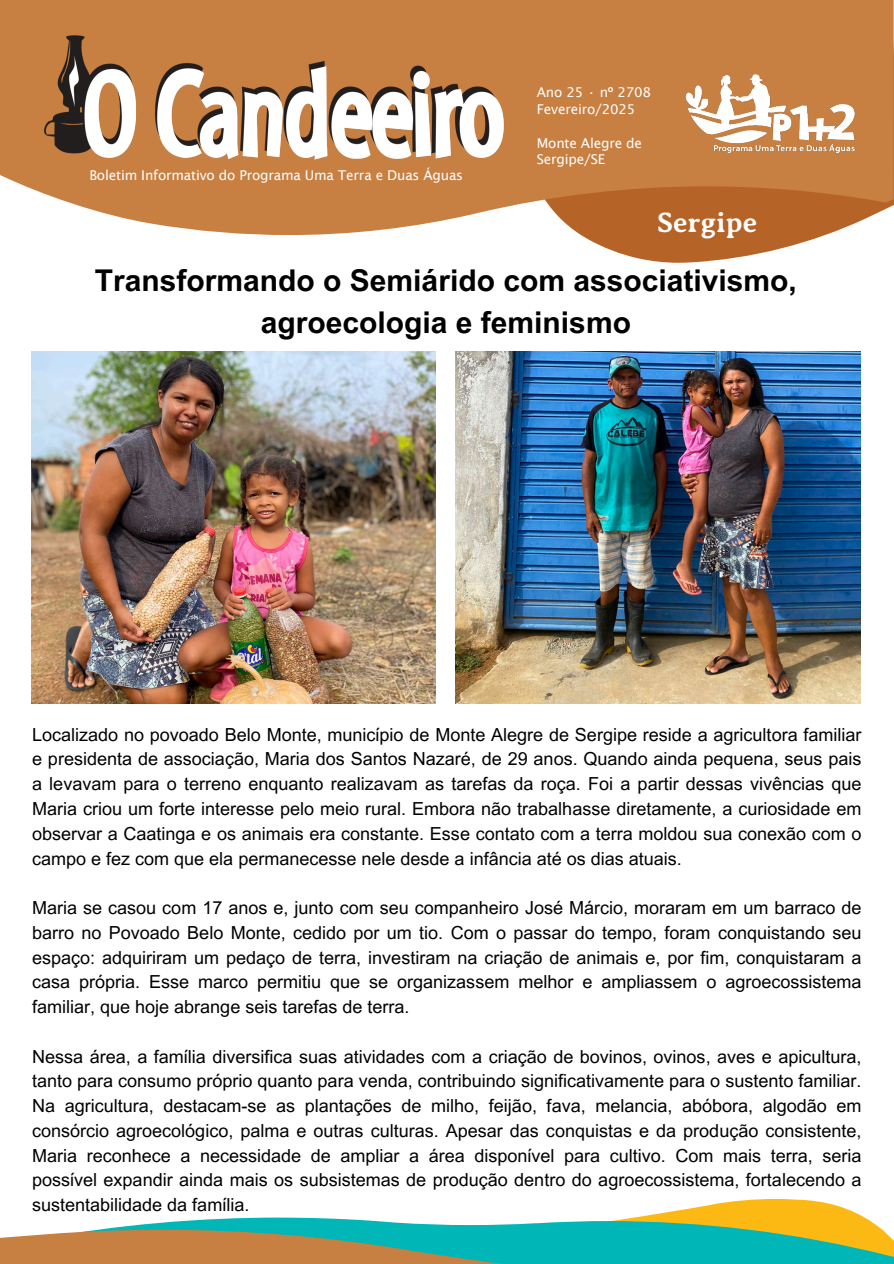
<style>
.page{position:relative;width:894px;height:1264px;background:#fff}
.page>*{position:absolute;margin:0;border:0;box-sizing:border-box;transform-origin:0 0}
.t1{font:700 30px/41.7px "Arial MT Pro";color:#000;text-align:center}
.t2{font:700 28.35px "Averia Serif Libre";color:#fff}
.t3{font:18px/24.8px "Arial MT Pro";color:#000;text-align:justify}
.t4{font:13.5px/16.8px "Lucida Sans";letter-spacing:-.015em;color:#fff}
</style>
<div class="page">
<svg style="left:104px;top:1198px;width:789px;height:65px"></svg>
<svg style="left:0;top:1229px;width:745px;height:34px;background:#639d80"></svg>
<svg style="left:581px;top:235px;width:244px;height:28px;fill:#b66328"></svg>
<svg style="left:0;top:0;width:893px;height:235px;background:#ca8850"></svg>
<img style="left:682px;top:32px;width:181px;height:181px">
<img style="left:36px;top:28px;width:475px;height:139px">
<img style="left:31px;top:351px;width:404px;height:352px">
<img style="left:455px;top:351px;width:405px;height:352px">
<p class="t4" style="left:89px;top:166px;width:375px">Boletim Informativo do Programa Uma Terra e Duas Águas</p>
<p class="t4" style="left:536px;top:83px;width:116px">Ano 25 • nº 2708</p>
<p class="t4" style="left:536px;top:100px;width:100px">Fevereiro/2025</p>
<p class="t4" style="left:536px;top:134px;width:107px">Monte Alegre de<br>Sergipe/SE</p>
<p class="t2" style="left:657px;top:206px;width:102px">Sergipe</p>
<p class="t1" style="left:95px;top:263px;width:703px">Transformando o Semiárido com associativismo, agroecologia e feminismo</p>
<h1 class="t3" style="left:32px;top:724px;width:830px">Localizado no povoado Belo Monte, município de Monte Alegre de Sergipe reside a agricultora familiar e presidenta de associação, Maria dos Santos Nazaré, de 29 anos. Quando ainda pequena, seus pais a levavam para o terreno enquanto realizavam as tarefas da roça. Foi a partir dessas vivências que Maria criou um forte interesse pelo meio rural. Embora não trabalhasse diretamente, a curiosidade em observar a Caatinga e os animais era constante. Esse contato com a terra moldou sua conexão com o campo e fez com que ela permanecesse nele desde a infância até os dias atuais.</h1>
<h1 class="t3" style="left:32px;top:897px;width:830px">Maria se casou com 17 anos e, junto com seu companheiro José Márcio, moraram em um barraco de barro no Povoado Belo Monte, cedido por um tio. Com o passar do tempo, foram conquistando seu espaço: adquiriram um pedaço de terra, investiram na criação de animais e, por fim, conquistaram a casa própria. Esse marco permitiu que se organizassem melhor e ampliassem o agroecossistema familiar, que hoje abrange seis tarefas de terra.</h1>
<p class="t3" style="left:32px;top:1046px;width:830px">Nessa área, a família diversifica suas atividades com a criação de bovinos, ovinos, aves e apicultura, tanto para consumo próprio quanto para venda, contribuindo significativamente para o sustento familiar.<br>Na agricultura, destacam-se as plantações de milho, feijão, fava, melancia, abóbora, algodão em consórcio agroecológico, palma e outras culturas. Apesar das conquistas e da produção consistente, Maria reconhece a necessidade de ampliar a área disponível para cultivo. Com mais terra, seria possível expandir ainda mais os subsistemas de produção dentro do agroecossistema, fortalecendo a sustentabilidade da família.</p>
</div>
